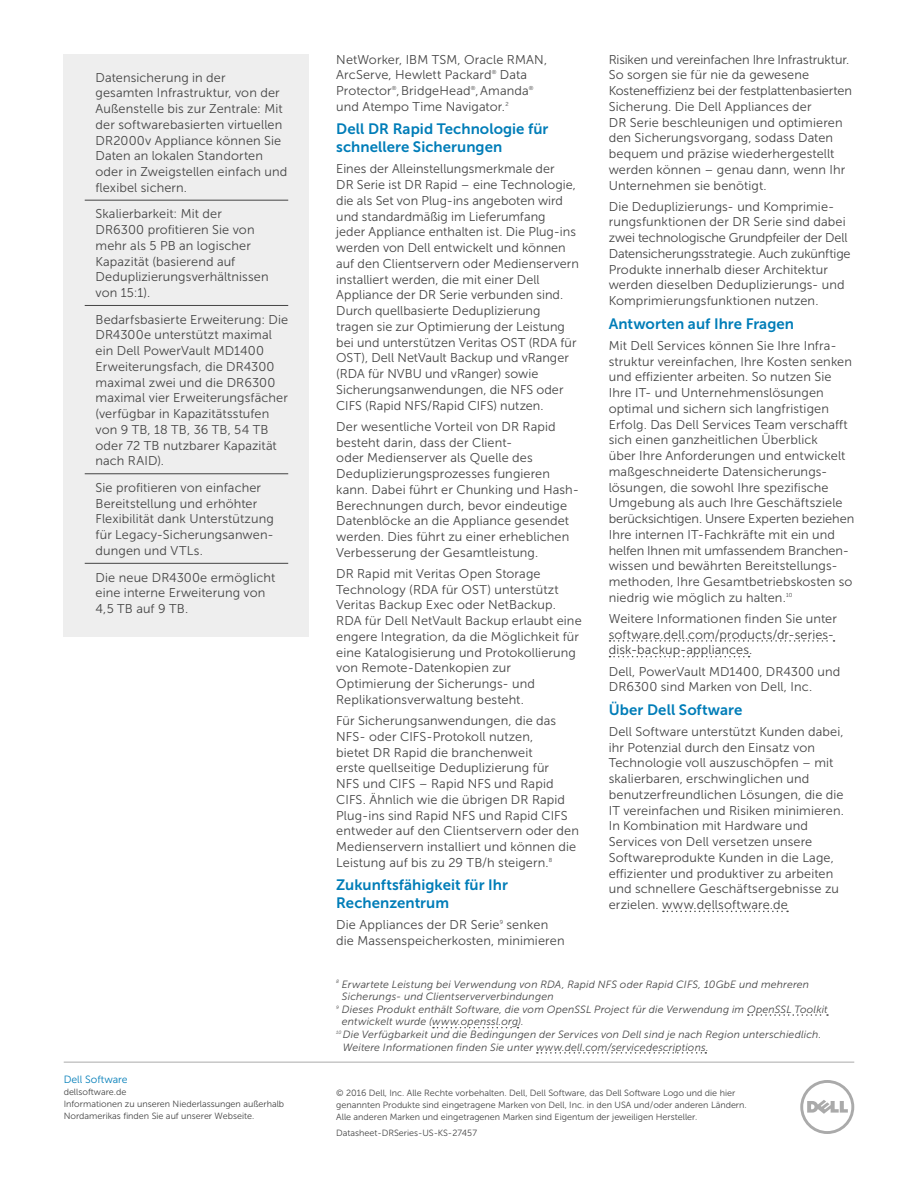
<style>
.page{position:relative;width:918px;height:1188px;background:#fff}
.page>*{position:absolute;margin:0;border:0;box-sizing:border-box;transform-origin:0 0}
._05_Section_Heading{font:15px/18px "Museo Sans For Dell 700";letter-spacing:.005em;color:#007db8}
._12_System_Requireme{font:12.75px/15.8px "Museo Sans For Dell 300";letter-spacing:.01em;color:#444}
._25_Footnote{font:italic 10.5px/12.6px "Museo Sans For Dell 300";letter-spacing:.02em;color:#444}
.t1{font:10.5px "Museo Sans For Dell 300";color:#007db8}
._60_Footer{font:9px/12px "Museo Sans For Dell 300";color:#444}
</style>
<div class="page">
<hr style="left:64px;top:1062px;width:790px;height:1px;background:#aaa">
<svg style="left:800px;top:1080px;width:54px;height:54px"></svg>
<svg style="left:610px;top:640px;width:225px;height:2px"></svg>
<svg style="left:610px;top:656px;width:140px;height:1px"></svg>
<svg style="left:663px;top:911px;width:125px;height:1px"></svg>
<div style="left:64px;top:54px;width:245px;height:583px;background:#eee"></div>
<hr style="left:85px;top:200px;width:203px;height:1px;background:#444">
<hr style="left:85px;top:305px;width:203px;height:1px;background:#444">
<hr style="left:85px;top:473px;width:203px;height:1px;background:#444">
<hr style="left:85px;top:563px;width:203px;height:1px;background:#444">
<svg style="left:748px;top:1014px;width:80px;height:2px"></svg>
<svg style="left:433px;top:1027px;width:85px;height:1px"></svg>
<svg style="left:537px;top:1052px;width:169px;height:2px"></svg>
<p class="_12_System_Requireme" style="left:96px;top:69px;width:193px">Datensicherung in der<br>gesamten Infrastruktur, von der<br>Außenstelle bis zur Zentrale: Mit der softwarebasierten virtuellen<br>DR2000v Appliance können Sie<br>Daten an lokalen Standorten oder in Zweigstellen einfach und flexibel sichern.</p>
<p class="_12_System_Requireme" style="left:96px;top:206px;width:175px">Skalierbarkeit: Mit der<br>DR6300 profitieren Sie von mehr als 5 PB an logischer<br>Kapazität (basierend auf<br>Deduplizierungsverhältnissen von 15:1).</p>
<p class="_12_System_Requireme" style="left:96px;top:311px;width:194px">Bedarfsbasierte Erweiterung: Die<br>DR4300e unterstützt maximal ein Dell PowerVault MD1400<br>Erweiterungsfach, die DR4300 maximal zwei und die DR6300 maximal vier Erweiterungsfächer (verfügbar in Kapazitätsstufen von 9 TB, 18 TB, 36 TB, 54 TB oder 72 TB nutzbarer Kapazität nach RAID).</p>
<p class="_12_System_Requireme" style="left:96px;top:480px;width:180px">Sie profitieren von einfacher<br>Bereitstellung und erhöhter<br>Flexibilität dank Unterstützung für Legacy-Sicherungsanwen&shy;dungen und VTLs.</p>
<p class="_12_System_Requireme" style="left:96px;top:569px;width:181px">Die neue DR4300e ermöglicht eine interne Erweiterung von<br>4,5 TB auf 9 TB.</p>
<p class="t1" style="left:64px;top:1074px;width:65px">Dell Software</p>
<p class="_60_Footer" style="left:64px;top:1086px;width:222px">dellsoftware.de<br>Informationen zu unseren Niederlassungen außerhalb<br>Nordamerikas finden Sie auf unserer Webseite.</p>
<p class="_12_System_Requireme" style="left:336px;top:51px;width:213px">NetWorker, IBM TSM, Oracle RMAN,<br>ArcServe, Hewlett Packard<sup>®</sup> Data<br>Protector<sup>®</sup>,BridgeHead<sup>®</sup>,Amanda<sup>® </sup>und Atempo Time Navigator.<sup>2</sup></p>
<p class="_05_Section_Heading" style="left:336px;top:120px;width:214px">Dell DR Rapid Technologie für schnellere Sicherungen</p>
<p class="_12_System_Requireme" style="left:336px;top:161px;width:244px">Eines der Alleinstellungsmerkmale der<br>DR Serie ist DR Rapid – eine Technologie, die als Set von Plug-ins angeboten wird und standardmäßig im Lieferumfang<br>jeder Appliance enthalten ist. Die Plug-ins werden von Dell entwickelt und können auf den Clientservern oder Medienservern installiert werden, die mit einer Dell Appliance der DR Serie verbunden sind.<br>Durch quellbasierte Deduplizierung tragen sie zur Optimierung der Leistung bei und unterstützen Veritas OST (RDA für OST), Dell NetVault Backup und vRanger (RDA für NVBU und vRanger) sowie Sicherungsanwendungen, die NFS oder CIFS (Rapid NFS/Rapid CIFS) nutzen.</p>
<p class="_12_System_Requireme" style="left:336px;top:419px;width:244px">Der wesentliche Vorteil von DR Rapid besteht darin, dass der Client-<br>oder Medienserver als Quelle des Deduplizierungsprozesses fungieren kann. Dabei führt er Chunking und Hash-Berechnungen durch, bevor eindeutige Datenblöcke an die Appliance gesendet werden. Dies führt zu einer erheblichen Verbesserung der Gesamtleistung.</p>
<p class="_12_System_Requireme" style="left:336px;top:566px;width:247px">DR Rapid mit Veritas Open Storage Technology (RDA für OST) unterstützt Veritas Backup Exec oder NetBackup.<br>RDA für Dell NetVault Backup erlaubt eine engere Integration, da die Möglichkeit für eine Katalogisierung und Protokollierung von Remote-Datenkopien zur Optimierung der Sicherungs- und Replikationsverwaltung besteht.</p>
<p class="_12_System_Requireme" style="left:336px;top:713px;width:244px">Für Sicherungsanwendungen, die das NFS- oder CIFS-Protokoll nutzen,<br>bietet DR Rapid die branchenweit<br>erste quellseitige Deduplizierung für<br>NFS und CIFS – Rapid NFS und Rapid CIFS. Ähnlich wie die übrigen DR Rapid Plug-ins sind Rapid NFS und Rapid CIFS entweder auf den Clientservern oder den Medienservern installiert und können die Leistung auf bis zu 29 TB/h steigern.<sup>8</sup></p>
<p class="_05_Section_Heading" style="left:336px;top:876px;width:173px">Zukunftsfähigkeit für Ihr<br>Rechenzentrum</p>
<p class="_12_System_Requireme" style="left:336px;top:917px;width:230px">Die Appliances der DR Serie<sup>9</sup> senken die Massenspeicherkosten, minimieren</p>
<p class="_12_System_Requireme" style="left:609px;top:51px;width:245px">Risiken und vereinfachen Ihre Infrastruktur.<br>So sorgen sie für nie da gewesene Kosteneffizienz bei der festplattenbasierten Sicherung. Die Dell Appliances der<br>DR Serie beschleunigen und optimieren den Sicherungsvorgang, sodass Daten bequem und präzise wiederhergestellt werden können – genau dann, wenn Ihr Unternehmen sie benötigt.</p>
<p class="_12_System_Requireme" style="left:609px;top:199px;width:243px">Die Deduplizierungs- und Komprimie&shy;rungsfunktionen der DR Serie sind dabei zwei technologische Grundpfeiler der Dell Datensicherungsstrategie. Auch zukünftige Produkte innerhalb dieser Architektur werden dieselben Deduplizierungs- und Komprimierungsfunktionen nutzen.</p>
<p class="_05_Section_Heading" style="left:609px;top:314px;width:187px">Antworten auf Ihre Fragen</p>
<p class="_12_System_Requireme" style="left:609px;top:338px;width:247px">Mit Dell Services können Sie Ihre Infra&shy;struktur vereinfachen, Ihre Kosten senken und effizienter arbeiten. So nutzen Sie Ihre IT- und Unternehmenslösungen optimal und sichern sich langfristigen Erfolg. Das Dell Services Team verschafft sich einen ganzheitlichen Überblick<br>über Ihre Anforderungen und entwickelt maßgeschneiderte Datensicherungs&shy;lösungen, die sowohl Ihre spezifische Umgebung als auch Ihre Geschäftsziele berücksichtigen. Unsere Experten beziehen Ihre internen IT-Fachkräfte mit ein und helfen Ihnen mit umfassendem Branchen&shy;wissen und bewährten Bereitstellungs&shy;methoden, Ihre Gesamtbetriebskosten so niedrig wie möglich zu halten.<sup>10</sup></p>
<p class="_12_System_Requireme" style="left:609px;top:611px;width:230px">Weitere Informationen finden Sie unter software.dell.com/products/dr-series&shy;disk-backup-appliances.</p>
<p class="_12_System_Requireme" style="left:609px;top:663px;width:233px">Dell, PowerVault MD1400, DR4300 und<br>DR6300 sind Marken von Dell, Inc.</p>
<p class="_05_Section_Heading" style="left:609px;top:701px;width:135px">Über Dell Software</p>
<p class="_12_System_Requireme" style="left:609px;top:724px;width:237px">Dell Software unterstützt Kunden dabei, ihr Potenzial durch den Einsatz von Technologie voll auszuschöpfen – mit skalierbaren, erschwinglichen und benutzerfreundlichen Lösungen, die die IT vereinfachen und Risiken minimieren.<br>In Kombination mit Hardware und Services von Dell versetzen unsere Softwareprodukte Kunden in die Lage, effizienter und produktiver zu arbeiten und schnellere Geschäftsergebnisse zu erzielen. www.dellsoftware.de</p>
<p class="_25_Footnote" style="left:342px;top:978px;width:469px;text-indent:-6px"><sup>8</sup> Erwartete Leistung bei Verwendung von RDA, Rapid NFS oder Rapid CIFS, 10GbE und mehreren<br>Sicherungs- und Clientserververbindungen</p>
<p class="_25_Footnote" style="left:342px;top:1003px;width:487px;text-indent:-6px"><sup>9</sup> Dieses Produkt enthält Software, die vom OpenSSL Project für die Verwendung im OpenSSL Toolkit entwickelt wurde (www.openssl.org).</p>
<p class="_25_Footnote" style="left:343px;top:1028px;width:480px;text-indent:-6px"><sup>10</sup> Die Verfügbarkeit und die Bedingungen der Services von Dell sind je nach Region unterschiedlich.<br>Weitere Informationen finden Sie unter www.dell.com/servicedescriptions.</p>
<p class="_60_Footer" style="left:336px;top:1087px;width:412px">© 2016 Dell, Inc. Alle Rechte vorbehalten. Dell, Dell Software, das Dell Software Logo und die hier genannten Produkte sind eingetragene Marken von Dell, Inc. in den USA und/oder anderen Ländern.<br>Alle anderen Marken und eingetragenen Marken sind Eigentum der jeweiligen Hersteller.</p>
<p class="_60_Footer" style="left:336px;top:1127px;width:142px">Datasheet-DRSeries-US-KS-27457</p>
</div>
